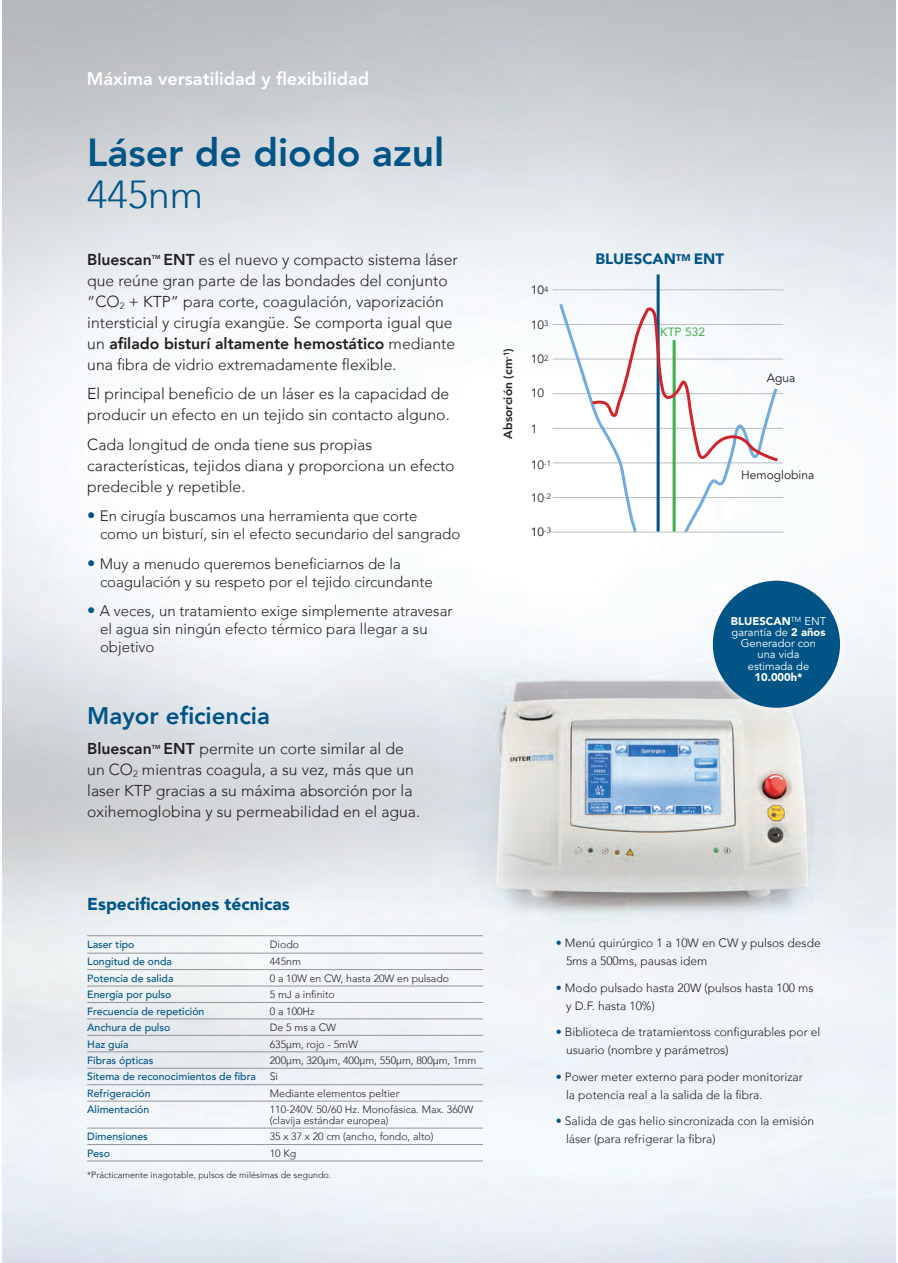
<style>
.page{position:relative;width:898px;height:1263px;background:#fff}
.page>*{position:absolute;margin:0;border:0;box-sizing:border-box;transform-origin:0 0}
.t1{font:800 39px "Avenir";color:#005586}
.t2{font:300 39px "Avenir";color:#005586}
.t3{font:800 24px "Avenir";color:#005586}
.t4{font:800 18px "Avenir LT Std";color:#fff}
.t5{font:900 17.25px "Avenir";color:#005586}
.t6{font:300 15.75px/21px "Avenir";color:#231f20}
.t7{font:800 15.75px "Avenir";color:#231f20}
.t8{font:300 15px/18px "Avenir";color:#231f20}
.t9{font:900 15px "Avenir";color:#005586}
.t10{font:300 12px/18px "Avenir";color:#231f20}
.t11{font:12px "Avenir";color:#231f20}
.t12{font:800 12px "Avenir";color:#231f20}
.t13{font:12px "Avenir";color:#40ae49}
.t14{font:12px "Avenir";color:#231f20}
.t15{font:11.1px/11.1px "Avenir LT Std";color:#fff;text-align:center}
.t16{font:900 11.1px "Avenir LT Std";color:#fff}
.t17{font:300 10.5px/10.5px "Avenir";color:#231f20}
.t18{font:500 10.5px "Avenir";color:#005586}
.t19{font:300 9px "Avenir";color:#231f20}
.t20{font:800 5.85px "Avenir";color:#231f20}
.s1{font-weight:800}
.s2{font-size:16.5px;color:#005586}
.s3{font-weight:900}
.s4{color:#005586}
</style>
<div class="page">
<img style="left:2px;top:0;width:893px;height:1263px">
<img style="left:446px;top:649px;width:449px;height:297px">
<hr style="left:552px;top:497px;width:231px;height:1px;background:#bcbdc0">
<hr style="left:552px;top:393px;width:231px;height:1px;background:#bcbdc0">
<hr style="left:552px;top:324px;width:231px;height:1px;background:#bcbdc0">
<hr style="left:552px;top:462px;width:231px;height:1px;background:#bcbdc0">
<hr style="left:552px;top:359px;width:231px;height:1px;background:#bcbdc0">
<hr style="left:552px;top:289px;width:231px;height:1px;background:#bcbdc0">
<hr style="left:552px;top:428px;width:231px;height:1px;background:#bcbdc0">
<hr style="left:656px;top:274px;width:3px;height:258px;background:#005586">
<svg style="left:557px;top:301px;width:223px;height:234px"></svg>
<hr style="left:552px;top:532px;width:231px;height:1px;background:#bcbdc0">
<hr style="left:87px;top:935px;width:178px;height:1px;background:#939598">
<hr style="left:265px;top:935px;width:218px;height:1px;background:#939598">
<hr style="left:87px;top:953px;width:178px;height:1px;background:#939598">
<hr style="left:265px;top:953px;width:218px;height:1px;background:#939598">
<hr style="left:87px;top:969px;width:178px;height:1px;background:#939598">
<hr style="left:265px;top:969px;width:218px;height:1px;background:#939598">
<hr style="left:87px;top:986px;width:178px;height:1px;background:#939598">
<hr style="left:265px;top:986px;width:218px;height:1px;background:#939598">
<hr style="left:87px;top:1002px;width:178px;height:1px;background:#939598">
<hr style="left:265px;top:1002px;width:218px;height:1px;background:#939598">
<hr style="left:87px;top:1019px;width:178px;height:1px;background:#939598">
<hr style="left:265px;top:1019px;width:218px;height:1px;background:#939598">
<hr style="left:87px;top:1035px;width:178px;height:1px;background:#939598">
<hr style="left:265px;top:1035px;width:218px;height:1px;background:#939598">
<hr style="left:87px;top:1051px;width:178px;height:1px;background:#939598">
<hr style="left:265px;top:1051px;width:218px;height:1px;background:#939598">
<hr style="left:87px;top:1068px;width:178px;height:1px;background:#939598">
<hr style="left:265px;top:1068px;width:218px;height:1px;background:#939598">
<hr style="left:87px;top:1084px;width:178px;height:1px;background:#939598">
<hr style="left:265px;top:1084px;width:218px;height:1px;background:#939598">
<hr style="left:87px;top:1101px;width:178px;height:1px;background:#939598">
<hr style="left:265px;top:1101px;width:218px;height:1px;background:#939598">
<hr style="left:87px;top:1128px;width:178px;height:1px;background:#939598">
<hr style="left:265px;top:1128px;width:218px;height:1px;background:#939598">
<hr style="left:87px;top:1144px;width:178px;height:1px;background:#939598">
<hr style="left:265px;top:1144px;width:218px;height:1px;background:#939598">
<hr style="left:87px;top:1161px;width:178px;height:1px;background:#939598">
<hr style="left:265px;top:1161px;width:218px;height:1px;background:#939598">
<div style="left:706px;top:574px;width:139px;height:140px;background:#fff;opacity:.7"></div>
<div style="left:712px;top:581px;width:127px;height:127px;background:#005586;border-radius:50%"></div>
<p class="t4" style="left:87px;top:68px;width:284px">Máxima versatilidad y flexibilidad</p>
<h1 class="t1" style="left:87px;top:122px;width:358px">Láser de diodo azul</h1>
<h1 class="t2" style="left:87px;top:172px;width:117px">445nm</h1>
<p class="t6" style="left:87px;top:249px;width:372px;text-indent:76px"><span class="s1">ENT</span> es el nuevo y compacto sistema láser que reúne gran parte de las bondades del conjunto “CO<sub>2</sub> + KTP” para corte, coagulación, vaporización intersticial y cirugía exangüe. Se comporta igual que un <span class="s1">afilado bisturí altamente hemostático</span> mediante una fibra de vidrio extremadamente flexible.</p>
<p class="t6" style="left:87px;top:383px;width:364px">El principal beneficio de un láser es la capacidad de producir un efecto en un tejido sin contacto alguno.</p>
<p class="t6" style="left:87px;top:434px;width:369px">Cada longitud de onda tiene sus propias características, tejidos diana y proporciona un efecto predecible y repetible.</p>
<p class="t8" style="left:100px;top:507px;width:361px;text-indent:-13px"><span class="s2">•</span> En cirugía buscamos una herramienta que corte<br>como un bisturí, sin el efecto secundario del sangrado</p>
<p class="t8" style="left:100px;top:554px;width:334px;text-indent:-13px"><span class="s2">•</span> Muy a menudo queremos beneficiarnos de la coagulación y su respeto por el tejido circundante</p>
<p class="t8" style="left:100px;top:602px;width:354px;text-indent:-13px"><span class="s2">•</span> A veces, un tratamiento exige simplemente atravesar el agua sin ningún efecto térmico para llegar a su objetivo</p>
<p class="t7" style="left:87px;top:247px;width:66px">Bluescan</p>
<p class="t20" style="left:152px;top:253px;width:10px">TM</p>
<h2 class="t3" style="left:87px;top:697px;width:184px">Mayor eficiencia</h2>
<p class="t7" style="left:87px;top:736px;width:66px">Bluescan</p>
<p class="t20" style="left:152px;top:742px;width:10px">TM</p>
<p class="t6" style="left:87px;top:738px;width:334px;text-indent:76px"><span class="s1">ENT</span> permite un corte similar al de un CO<sub>2</sub> mientras coagula, a su vez, más que un laser KTP gracias a su máxima absorción por la oxihemoglobina y su permeabilidad en el agua.</p>
<p class="t12" style="left:498px;top:439px;width:92px;rotate:-90deg">Absorción (cm<sup>-1</sup>)</p>
<p class="t11" style="left:530px;top:283px;width:19px">10<sup>4</sup></p>
<p class="t11" style="left:530px;top:317px;width:19px">10<sup>3</sup></p>
<p class="t11" style="left:530px;top:352px;width:19px">10<sup>2</sup></p>
<p class="t11" style="left:530px;top:386px;width:15px">10</p>
<p class="t11" style="left:530px;top:422px;width:8px">1</p>
<p class="t11" style="left:530px;top:457px;width:22px">10<sup>-1</sup></p>
<p class="t11" style="left:530px;top:491px;width:22px">10<sup>-2</sup></p>
<p class="t14" style="left:530px;top:522px;width:22px">10<sup>-3</sup></p>
<p class="t9" style="left:595px;top:246px;width:130px">BLUESCAN<sup>TM</sup> ENT</p>
<p class="t13" style="left:660px;top:322px;width:46px">KTP 532</p>
<p class="t11" style="left:766px;top:370px;width:30px">Agua</p>
<p class="t11" style="left:741px;top:468px;width:75px">Hemoglobina</p>
<p class="t15" style="left:730px;top:616px;width:97px"><span class="s3">BLUESCAN</span><sup>TM</sup> ENT garantía de <span class="s3">2 años<br></span>Generador con una vida<br>estimada de</p>
<p class="t16" style="left:754px;top:670px;width:50px">10.000h*</p>
<p class="t5" style="left:87px;top:889px;width:204px">Especificaciones técnicas</p>
<p class="t18" style="left:87px;top:938px;width:49px">Laser tipo</p>
<p class="t17" style="left:270px;top:939px;width:31px">Diodo</p>
<p class="t18" style="left:87px;top:956px;width:86px">Longitud de onda</p>
<p class="t17" style="left:270px;top:956px;width:33px">445nm</p>
<p class="t18" style="left:87px;top:972px;width:88px">Potencia de salida</p>
<p class="t17" style="left:270px;top:973px;width:181px">0 a 10W en CW, hasta 20W en pulsado</p>
<p class="t18" style="left:87px;top:988px;width:86px">Energía por pulso</p>
<p class="t17" style="left:270px;top:989px;width:67px">5 mJ a infinito</p>
<p class="t18" style="left:87px;top:1005px;width:119px">Frecuencia de repetición</p>
<p class="t17" style="left:270px;top:1006px;width:46px">0 a 100Hz</p>
<p class="t18" style="left:87px;top:1021px;width:85px">Anchura de pulso</p>
<p class="t17" style="left:270px;top:1022px;width:68px">De 5 ms a CW</p>
<p class="t18" style="left:87px;top:1038px;width:43px">Haz guía</p>
<p class="t17" style="left:270px;top:1039px;width:90px">635µm, rojo - 5mW</p>
<p class="t18" style="left:87px;top:1054px;width:68px">Fibras ópticas</p>
<p class="t17" style="left:270px;top:1055px;width:208px">200µm, 320µm, 400µm, 550µm, 800µm, 1mm</p>
<p class="t18" style="left:87px;top:1071px;width:170px">Sitema de reconocimientos de fibra</p>
<p class="t17" style="left:270px;top:1071px;width:10px">Si</p>
<p class="t18" style="left:87px;top:1087px;width:65px">Refrigeración</p>
<p class="t17" style="left:270px;top:1088px;width:131px">Mediante elementos peltier</p>
<p class="t18" style="left:87px;top:1104px;width:64px">Alimentación</p>
<p class="t17" style="left:270px;top:1104px;width:205px">110-240V. 50/60 Hz. Monofásica. Max. 360W (clavija estándar europea)</p>
<p class="t18" style="left:87px;top:1130px;width:62px">Dimensiones</p>
<p class="t17" style="left:270px;top:1131px;width:165px">35 x 37 x 20 cm (ancho, fondo, alto)</p>
<p class="t18" style="left:87px;top:1147px;width:24px">Peso</p>
<p class="t17" style="left:270px;top:1148px;width:28px">10 Kg</p>
<p class="t19" style="left:87px;top:1169px;width:245px">*Prácticamente inagotable, pulsos de milésimas de segundo.</p>
<p class="t10" style="left:566px;top:934px;width:256px;text-indent:-10px"><span class="s4">•</span> Menú quirúrgico 1 a 10W en CW y pulsos desde<br>5ms a 500ms, pausas idem</p>
<p class="t10" style="left:566px;top:978px;width:249px;text-indent:-10px"><span class="s4">•</span> Modo pulsado hasta 20W (pulsos hasta 100 ms y D.F. hasta 10%)</p>
<p class="t10" style="left:566px;top:1023px;width:256px;text-indent:-10px"><span class="s4">•</span> Biblioteca de tratamientoss configurables por el usuario (nombre y parámetros)</p>
<p class="t10" style="left:566px;top:1067px;width:238px;text-indent:-10px"><span class="s4">•</span> Power meter externo para poder monitorizar la potencia real a la salida de la fibra.</p>
<p class="t10" style="left:566px;top:1112px;width:249px;text-indent:-10px"><span class="s4">•</span> Salida de gas helio sincronizada con la emisión láser (para refrigerar la fibra)</p>
</div>
